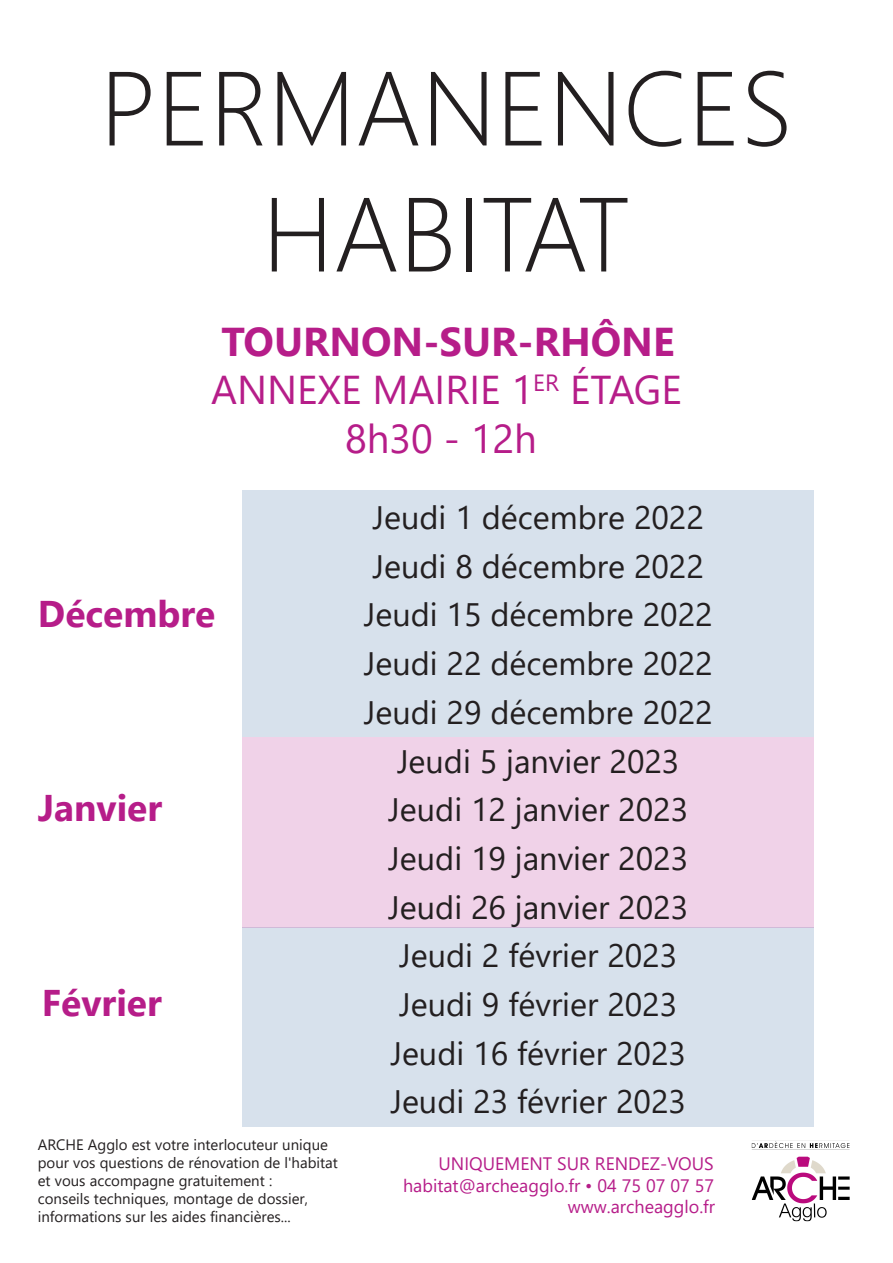
<style>
.page{position:relative;width:893px;height:1263px;background:#fff}
.page>*{position:absolute;margin:0;border:0;box-sizing:border-box;transform-origin:0 0}
.t1{font:300 105px/126px "Segoe UI";color:#231f20;text-align:center}
.t2{font:40.2px/48.3px "Segoe UI";color:#b61d89;text-align:center}
.t3{font:700 37.2px "Segoe UI";color:#b61d89}
.t4{font:32.4px/48.6px "Segoe UI";color:#231f20;text-align:center}
.t5{font:18px/21.6px "Segoe UI";color:#b61d89;text-align:right}
.t6{font:15px/18px "Segoe UI";color:#231f20}
.s1{font-weight:700}
</style>
<div class="page">
<div style="left:242px;top:490px;width:572px;height:247px;background:#d7e1ec"></div>
<div style="left:242px;top:928px;width:572px;height:199px;background:#d7e1ec"></div>
<div style="left:242px;top:737px;width:572px;height:191px;background:#f0d2e8"></div>
<img style="left:751px;top:1140px;width:99px;height:82px">
<h1 class="t1" style="left:100px;top:35px;width:694px">PERMANENCES<br>HABITAT</h1>
<p class="t2" style="left:211px;top:314px;width:472px"><span class="s1">TOURNON-SUR-RHÔNE<br></span>ANNEXE MAIRIE 1<sup>ER</sup> ÉTAGE<br>8h30 - 12h</p>
<p class="t3" style="left:38px;top:579px;width:179px">Décembre</p>
<p class="t3" style="left:38px;top:773px;width:126px">Janvier</p>
<p class="t3" style="left:42px;top:967px;width:121px">Février</p>
<p class="t6" style="left:38px;top:1134px;width:302px">ARCHE Agglo est votre interlocuteur unique pour vos questions de rénovation de l'habitat et vous accompagne gratuitement :<br>conseils techniques, montage de dossier, informations sur les aides financières...</p>
<p class="t4" style="left:364px;top:490px;width:350px">Jeudi 1 décembre 2022<br>Jeudi 8 décembre 2022<br>Jeudi 15 décembre 2022<br>Jeudi 22 décembre 2022<br>Jeudi 29 décembre 2022<br>Jeudi 5 janvier 2023<br>Jeudi 12 janvier 2023<br>Jeudi 19 janvier 2023<br>Jeudi 26 janvier 2023<br>Jeudi 2 février 2023<br>Jeudi 9 février 2023<br>Jeudi 16 février 2023<br>Jeudi 23 février 2023</p>
<p class="t5" style="left:403px;top:1151px;width:314px">UNIQUEMENT SUR RENDEZ-VOUS habitat@archeagglo.fr • 04 75 07 07 57 www.archeagglo.fr</p>
</div>
